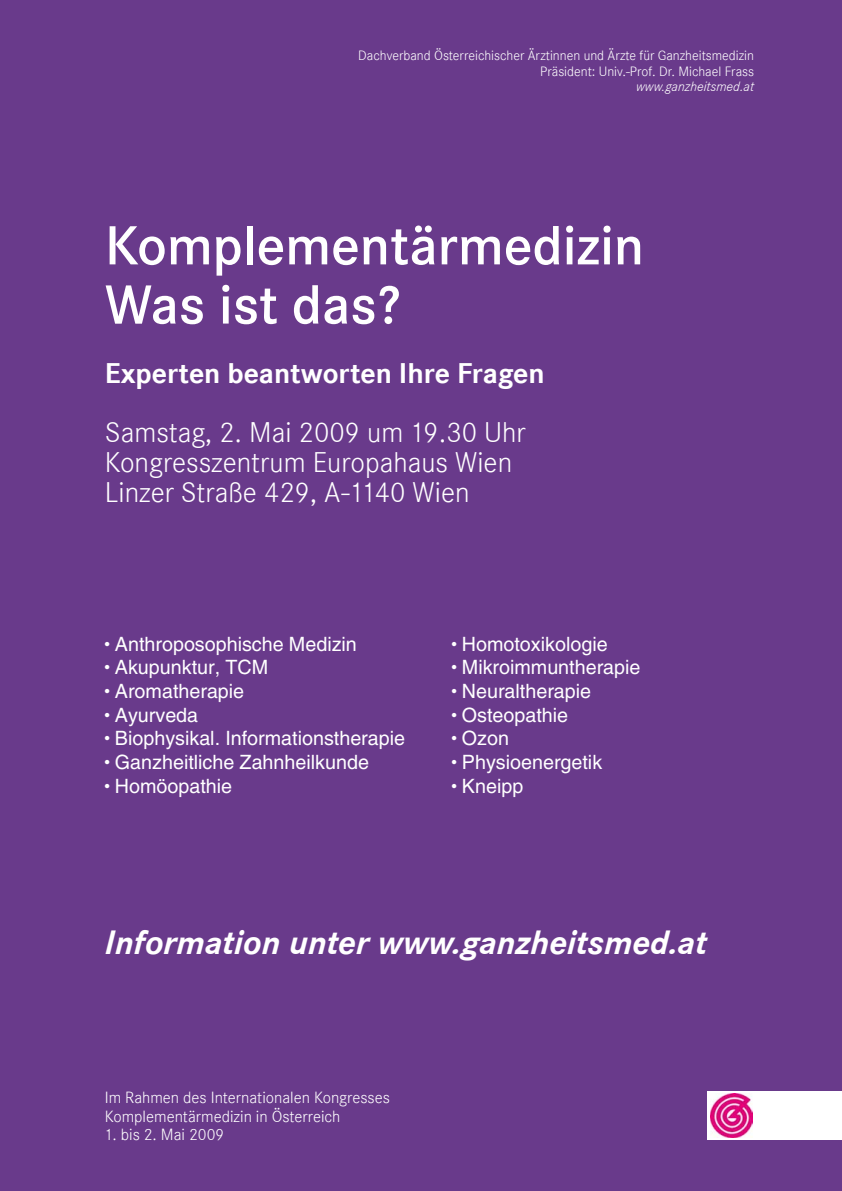
<style>
.page{position:relative;width:842px;height:1191px;background:#693a8b}
.page>*{position:absolute;margin:0;border:0;box-sizing:border-box;transform-origin:0 0}
.t1{font:600 57.2px/59.2px "Corporate S";color:#fff}
.t2{font:italic 700 35px "Corporate S";color:#fff}
.t3{font:29.6px/29.6px "Corporate S Ligh";color:#fff}
.t4{font:700 29.6px "Corporate S";color:#fff}
.t5{font:19.7px "Helvetica LT Std";color:#fff}
.t6{font:16.9px/18.3px "Corporate S Ligh";color:#fff}
.t7{font:14.1px/15.5px "Corporate S Ligh";color:#fff;text-align:right}
.t8{font:italic 14.1px "Corpo S Lig";color:#fff}
.s1{font-size:13.8px}
</style>
<div class="page">
<div style="left:707px;top:1091px;width:135px;height:49px;background:#fff"></div>
<svg style="left:710px;top:1093px;width:43px;height:45px"></svg>
<img style="left:711px;top:1094px;width:41px;height:43px">
<p class="t7" style="left:358px;top:48px;width:397px">Dachverband Österreichischer Ärztinnen und Ärzte für Ganzheitsmedizin<br>Präsident: Univ.-Prof. Dr. Michael Frass</p>
<p class="t8" style="left:636px;top:79px;width:119px">www.ganzheitsmed.at</p>
<h1 class="t1" style="left:105px;top:217px;width:541px">Komplementärmedizin<br>Was ist das?</h1>
<h3 class="t4" style="left:105px;top:356px;width:441px">Experten beantworten Ihre Fragen</h3>
<h3 class="t3" style="left:105px;top:418px;width:422px">Samstag, 2. Mai 2009 um 19.30 Uhr<br>Kongresszentrum Europahaus Wien<br>Linzer Straße 429, A-1140 Wien</h3>
<p class="t5" style="left:105px;top:632px;width:254px"><span class="s1">•</span> Anthroposophische Medizin</p>
<p class="t5" style="left:105px;top:656px;width:165px"><span class="s1">•</span> Akupunktur, TCM</p>
<p class="t5" style="left:105px;top:679px;width:141px"><span class="s1">•</span> Aromatherapie</p>
<p class="t5" style="left:105px;top:703px;width:95px"><span class="s1">•</span> Ayurveda</p>
<p class="t5" style="left:105px;top:727px;width:302px"><span class="s1">•</span> Biophysikal. Informationstherapie</p>
<p class="t5" style="left:105px;top:750px;width:266px"><span class="s1">•</span> Ganzheitliche Zahnheilkunde</p>
<p class="t5" style="left:105px;top:774px;width:129px"><span class="s1">•</span> Homöopathie</p>
<p class="t5" style="left:452px;top:632px;width:157px"><span class="s1">•</span> Homotoxikologie</p>
<p class="t5" style="left:452px;top:656px;width:190px"><span class="s1">•</span> Mikroimmuntherapie</p>
<p class="t5" style="left:452px;top:679px;width:141px"><span class="s1">•</span> Neuraltherapie</p>
<p class="t5" style="left:452px;top:703px;width:118px"><span class="s1">•</span> Osteopathie</p>
<p class="t5" style="left:452px;top:727px;width:59px"><span class="s1">•</span> Ozon</p>
<p class="t5" style="left:452px;top:750px;width:152px"><span class="s1">•</span> Physioenergetik</p>
<p class="t5" style="left:452px;top:774px;width:73px"><span class="s1">•</span> Kneipp</p>
<h2 class="t2" style="left:105px;top:922px;width:603px">Information unter www.ganzheitsmed.at</h2>
<p class="t6" style="left:105px;top:1088px;width:286px">Im Rahmen des Internationalen Kongresses<br>Komplementärmedizin in Österreich</p>
<p class="t6" style="left:105px;top:1125px;width:121px">1. bis 2. Mai 2009</p>
</div>
